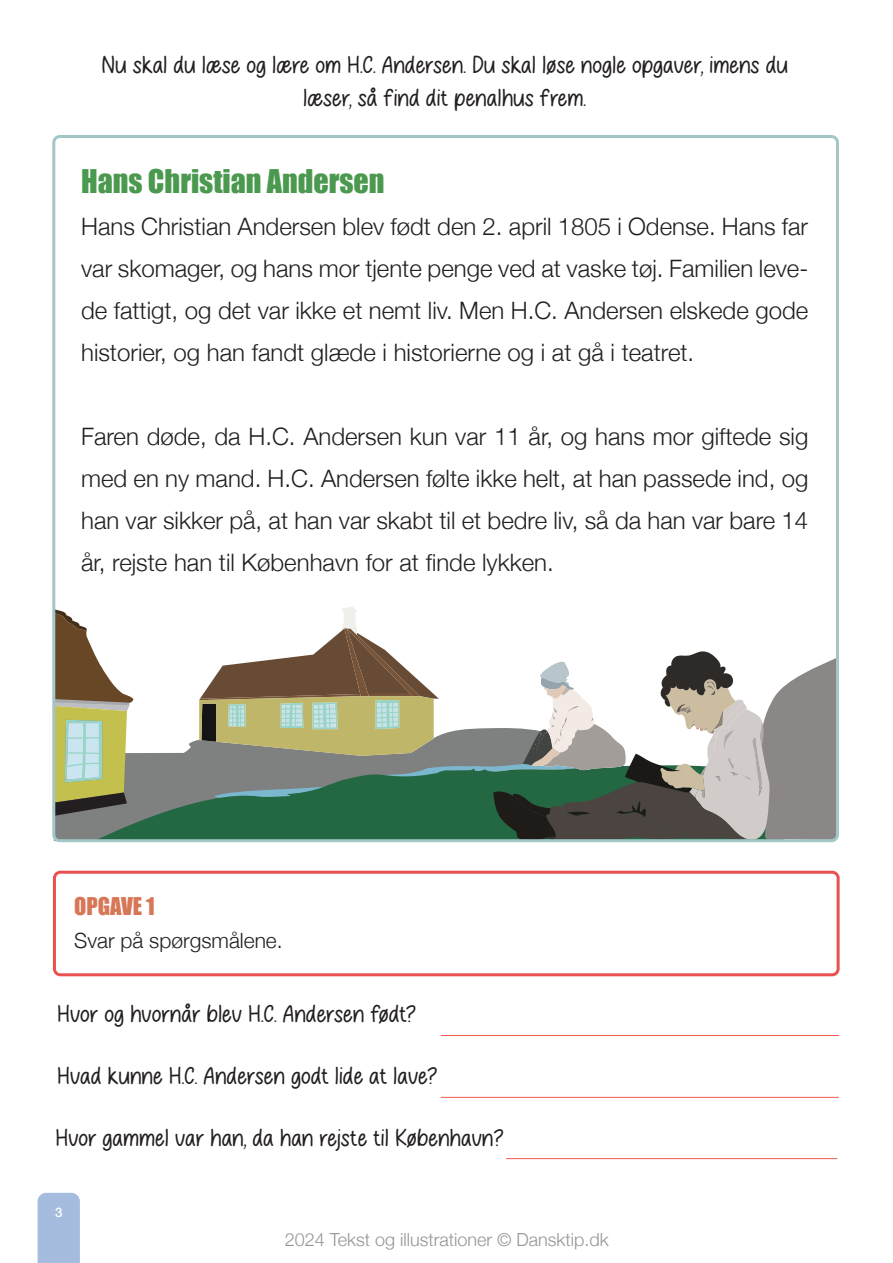
<style>
.page{position:relative;width:893px;height:1263px;background:#fff}
.page>*{position:absolute;margin:0;border:0;box-sizing:border-box;transform-origin:0 0}
.Underrubrik{font:30px "Impact";color:#4b994f}
.Brødtekst{font:300 24px/42px "Helvetica Neue";color:#231f20;text-align:justify}
.Børnetekst{font:24px/33px "Study Alone";color:#231f20;text-align:center}
.Opgaverubrik{font:22.5px "Impact";color:#d77757}
.Brødtekst-2{font:300 21px "Helvetica Neue";color:#231f20}
.t1{font:300 18px "Helvetica Neue";color:#939598}
.t2{font:500 13.05px "Helvetica Neue";color:#fff}
</style>
<div class="page">
<div style="left:53px;top:871px;width:787px;height:105px;border:3px solid #e95050;border-radius:6px"></div>
<svg style="left:53px;top:607px;width:782px;height:234px"></svg>
<div style="left:52px;top:135px;width:787px;height:707px;border:3px solid #a3c6c7;border-radius:6px"></div>
<div style="left:38px;top:1193px;width:42px;height:70px;background:#a6bcde"></div>
<hr style="left:441px;top:1097px;width:398px;height:1px;background:#f15e4f">
<hr style="left:506px;top:1158px;width:331px;height:1px;background:#f15e4f">
<hr style="left:441px;top:1035px;width:398px;height:1px;background:#f15e4f">
<p class="Børnetekst" style="left:101px;top:48px;width:688px">Nu skal du læse og lære om H.C. Andersen. Du skal løse nogle opgaver, imens du læser, så find dit penalhus frem.</p>
<p class="Underrubrik" style="left:81px;top:158px;width:305px">Hans Christian Andersen</p>
<p class="Brødtekst" style="left:81px;top:204px;width:729px">Hans Christian Andersen blev født den 2. april 1805 i Odense. Hans far var skomager, og hans mor tjente penge ved at vaske tøj. Familien leve&shy;de fattigt, og det var ikke et nemt liv. Men H.C. Andersen elskede gode historier, og han fandt glæde i historierne og i at gå i teatret.</p>
<p class="Brødtekst" style="left:81px;top:414px;width:729px">Faren døde, da H.C. Andersen kun var 11 år, og hans mor giftede sig med en ny mand. H.C. Andersen følte ikke helt, at han passede ind, og han var sikker på, at han var skabt til et bedre liv, så da han var bare 14 år, rejste han til København for at finde lykken.</p>
<p class="Opgaverubrik" style="left:74px;top:888px;width:82px">OPGAVE 1</p>
<p class="Brødtekst-2" style="left:74px;top:923px;width:210px">Svar på spørgsmålene.</p>
<p class="Børnetekst" style="left:57px;top:997px;width:361px">Hvor og hvornår blev H.C. Andersen født?</p>
<p class="Børnetekst" style="left:57px;top:1059px;width:382px">Hvad kunne H.C. Andersen godt lide at lave?</p>
<p class="Børnetekst" style="left:55px;top:1120px;width:450px">Hvor gammel var han, da han rejste til København?</p>
<p class="t2" style="left:55px;top:1202px;width:9px">3</p>
<p class="t1" style="left:285px;top:1225px;width:326px">2024 Tekst og illustrationer © Dansktip.dk</p>
</div>
